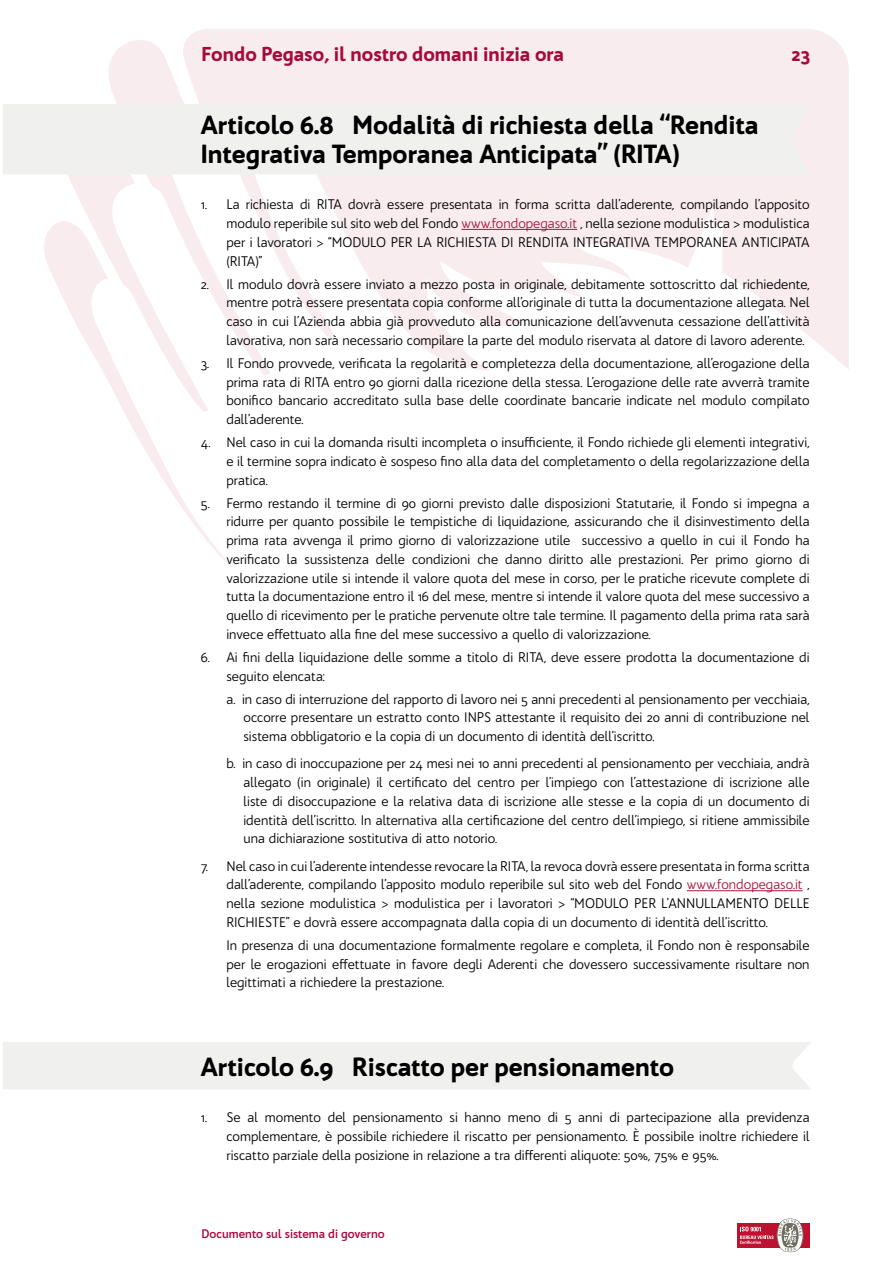
<style>
.page{position:relative;width:893px;height:1263px;background:#fff}
.page>*{position:absolute;margin:0;border:0;box-sizing:border-box;transform-origin:0 0}
.t1{font:900 25.5px/29.2px "Bw Quinta Pro";color:#000}
.t2{font:900 19.5px "Bw Quinta Pro";color:#a60a3d}
.t3{font:13.5px/18.8px "Bw Quinta Pro";color:#000;text-align:justify}
.t4{font:700 12px "Bw Quinta Pro";color:#a60a3d}
.s1{color:#a7163e}
</style>
<div class="page">
<svg style="left:124px;top:412px;width:109px;height:156px"></svg>
<svg style="left:44px;top:174px;width:164px;height:238px"></svg>
<svg style="left:271px;top:29px;width:578px;height:341px;fill:#f8ecef"></svg>
<svg style="left:93px;top:29px;width:178px;height:347px"></svg>
<div style="left:737px;top:1223px;width:73px;height:25px;background:#bd112f"></div>
<svg style="left:740px;top:1218px;width:64px;height:34px"></svg>
<div style="left:3px;top:104px;width:808px;height:70px;background:#f0f0ef"></div>
<div style="left:3px;top:1042px;width:808px;height:47px;background:#f0f0ef"></div>
<hr style="left:461px;top:229px;width:116px;height:1px;background:#a7163e">
<hr style="left:687px;top:890px;width:116px;height:1px;background:#a7163e">
<h2 class="t2" style="left:201px;top:42px;width:364px">Fondo Pegaso, il nostro domani inizia ora</h2>
<h2 class="t2" style="left:791px;top:42px;width:20px">23</h2>
<h1 class="t1" style="left:201px;top:110px;width:559px">Articolo 6.8 Modalità di richiesta della “Rendita<br>Integrativa Temporanea Anticipata” (RITA)</h1>
<p class="t3" style="left:226px;top:195px;width:585px;text-indent:-26px">1. La richiesta di RITA dovrà essere presentata in forma scritta dall’aderente, compilando l’apposito modulo reperibile sul sito web del Fondo <span class="s1">www.fondopegaso.it</span> , nella sezione modulistica &gt; modulistica per i lavoratori &gt; “MODULO PER LA RICHIESTA DI RENDITA INTEGRATIVA TEMPORANEA ANTICIPATA (RITA)”</p>
<p class="t3" style="left:226px;top:274px;width:585px;text-indent:-26px">2. Il modulo dovrà essere inviato a mezzo posta in originale, debitamente sottoscritto dal richiedente, mentre potrà essere presentata copia conforme all’originale di tutta la documentazione allegata. Nel caso in cui l’Azienda abbia già provveduto alla comunicazione dell’avvenuta cessazione dell’attività lavorativa, non sarà necessario compilare la parte del modulo riservata al datore di lavoro aderente.</p>
<p class="t3" style="left:226px;top:354px;width:585px;text-indent:-26px">3. Il Fondo provvede, verificata la regolarità e completezza della documentazione, all’erogazione della prima rata di RITA entro 90 giorni dalla ricezione della stessa. L’erogazione delle rate avverrà tramite bonifico bancario accreditato sulla base delle coordinate bancarie indicate nel modulo compilato dall’aderente.</p>
<p class="t3" style="left:226px;top:433px;width:585px;text-indent:-26px">4. Nel caso in cui la domanda risulti incompleta o insufficiente, il Fondo richiede gli elementi integrativi, e il termine sopra indicato è sospeso fino alla data del completamento o della regolarizzazione della pratica.</p>
<p class="t3" style="left:226px;top:493px;width:585px;text-indent:-26px">5. Fermo restando il termine di 90 giorni previsto dalle disposizioni Statutarie, il Fondo si impegna a ridurre per quanto possibile le tempistiche di liquidazione, assicurando che il disinvestimento della prima rata avvenga il primo giorno di valorizzazione utile successivo a quello in cui il Fondo ha verificato la sussistenza delle condizioni che danno diritto alle prestazioni. Per primo giorno di valorizzazione utile si intende il valore quota del mese in corso, per le pratiche ricevute complete di tutta la documentazione entro il 16 del mese, mentre si intende il valore quota del mese successivo a quello di ricevimento per le pratiche pervenute oltre tale termine. Il pagamento della prima rata sarà invece effettuato alla fine del mese successivo a quello di valorizzazione.</p>
<p class="t3" style="left:226px;top:648px;width:585px;text-indent:-26px">6. Ai fini della liquidazione delle somme a titolo di RITA, deve essere prodotta la documentazione di seguito elencata:</p>
<p class="t3" style="left:243px;top:689px;width:568px;text-indent:-17px">a. in caso di interruzione del rapporto di lavoro nei 5 anni precedenti al pensionamento per vecchiaia, occorre presentare un estratto conto INPS attestante il requisito dei 20 anni di contribuzione nel sistema obbligatorio e la copia di un documento di identità dell’iscritto.</p>
<p class="t3" style="left:243px;top:754px;width:568px;text-indent:-17px">b. in caso di inoccupazione per 24 mesi nei 10 anni precedenti al pensionamento per vecchiaia, andrà allegato (in originale) il certificato del centro per l’impiego con l’attestazione di iscrizione alle liste di disoccupazione e la relativa data di iscrizione alle stesse e la copia di un documento di identità dell’iscritto. In alternativa alla certificazione del centro dell’impiego, si ritiene ammissibile una dichiarazione sostitutiva di atto notorio.</p>
<p class="t3" style="left:226px;top:856px;width:585px;text-indent:-26px">7. Nel caso in cui l’aderente intendesse revocare la RITA, la revoca dovrà essere presentata in forma scritta dall’aderente, compilando l’apposito modulo reperibile sul sito web del Fondo <span class="s1">www.fondopegaso.it</span> , nella sezione modulistica &gt; modulistica per i lavoratori &gt; “MODULO PER L’ANNULLAMENTO DELLE RICHIESTE” e dovrà essere accompagnata dalla copia di un documento di identità dell’iscritto.</p>
<p class="t3" style="left:226px;top:936px;width:585px">In presenza di una documentazione formalmente regolare e completa, il Fondo non è responsabile per le erogazioni effettuate in favore degli Aderenti che dovessero successivamente risultare non legittimati a richiedere la prestazione.</p>
<h1 class="t1" style="left:201px;top:1052px;width:475px">Articolo 6.9 Riscatto per pensionamento</h1>
<p class="t3" style="left:226px;top:1108px;width:585px;text-indent:-26px">1. Se al momento del pensionamento si hanno meno di 5 anni di partecipazione alla previdenza complementare, è possibile richiedere il riscatto per pensionamento. È possibile inoltre richiedere il riscatto parziale della posizione in relazione a tra differenti aliquote: 50%, 75% e 95%.</p>
<p class="t4" style="left:201px;top:1226px;width:185px">Documento sul sistema di governo</p>
</div>
